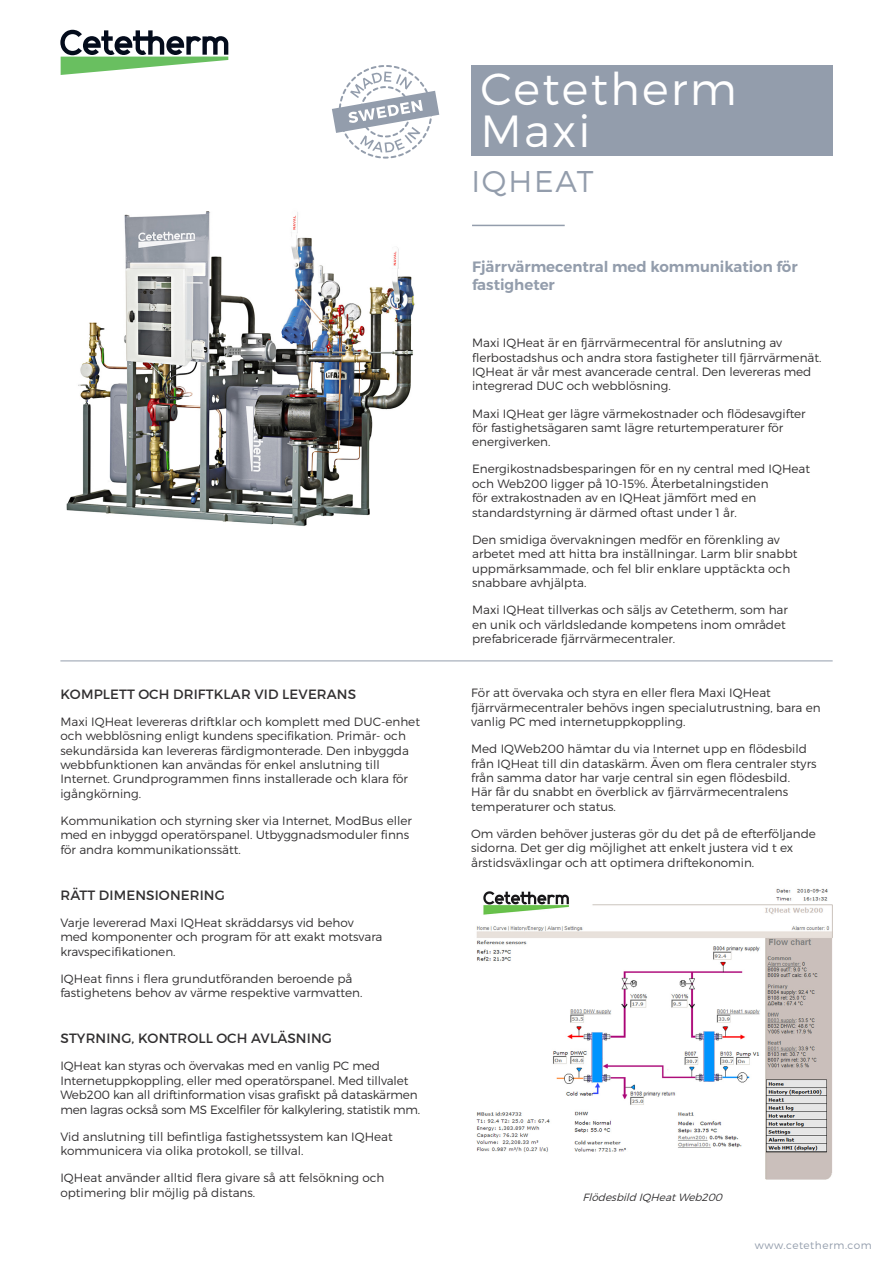
<style>
.page{position:relative;width:893px;height:1263px;background:#fff}
.page>*{position:absolute;margin:0;border:0;box-sizing:border-box;transform-origin:0 0}
.Product_name{font:300 45px "Montserrat";letter-spacing:.05em;color:#fff}
.Product_subtitle{font:300 30px "Montserrat";letter-spacing:.06em;color:#939dac}
.Leaflet_-_Product_in{font:600 15px/18px "Montserrat";color:#939dac}
.Leaflet_-_descriptio{font:13.5px "Montserrat";letter-spacing:.01em;color:#312f30}
.Leaflet_-_Product_de{font:300 12px/14.4px "Montserrat";color:#312f30}
.Mentions{font:italic 300 10.5px "Montserrat";color:#312f30}
.t1{font:300 10.5px "Montserrat";letter-spacing:.05em;color:#939dac}
</style>
<div class="page">
<svg style="left:60px;top:30px;width:168px;height:45px"></svg>
<div style="left:471px;top:65px;width:362px;height:90px;background:#939dac"></div>
<hr style="left:60px;top:660px;width:773px;height:1px;background:#939dac">
<img style="left:66px;top:211px;width:349px;height:315px">
<svg style="left:332px;top:65px;width:107px;height:94px"></svg>
<hr style="left:472px;top:225px;width:93px;height:1px;background:#939dac">
<img style="left:476px;top:888px;width:357px;height:292px">
<p class="Leaflet_-_descriptio" style="left:60px;top:685px;width:297px">KOMPLETT OCH DRIFTKLAR VID LEVERANS</p>
<p class="Leaflet_-_Product_de" style="left:60px;top:714px;width:361px">Maxi IQHeat levereras driftklar och komplett med DUC-enhet och webblösning enligt kundens specifikation. Primär- och sekundärsida kan levereras färdigmonterade. Den inbyggda webbfunktionen kan användas för enkel anslutning till Internet. Grundprogrammen finns installerade och klara för igångkörning.</p>
<p class="Leaflet_-_Product_de" style="left:60px;top:813px;width:353px">Kommunikation och styrning sker via Internet, ModBus eller med en inbyggd operatörspanel. Utbyggnadsmoduler finns för andra kommunikationssätt.</p>
<p class="Leaflet_-_descriptio" style="left:60px;top:887px;width:166px">RÄTT DIMENSIONERING</p>
<p class="Leaflet_-_Product_de" style="left:60px;top:915px;width:324px">Varje levererad Maxi IQHeat skräddarsys vid behov med komponenter och program för att exakt motsvara kravspecifikationen.</p>
<p class="Leaflet_-_Product_de" style="left:60px;top:971px;width:303px">IQHeat finns i flera grundutföranden beroende på fastighetens behov av värme respektive varmvatten.</p>
<p class="Leaflet_-_descriptio" style="left:60px;top:1030px;width:273px">STYRNING, KONTROLL OCH AVLÄSNING</p>
<p class="Leaflet_-_Product_de" style="left:60px;top:1059px;width:361px">IQHeat kan styras och övervakas med en vanlig PC med Internetuppkoppling, eller med operatörspanel. Med tillvalet Web200 kan all driftinformation visas grafiskt på dataskärmen men lagras också som MS Excelfiler för kalkylering, statistik mm.</p>
<p class="Leaflet_-_Product_de" style="left:60px;top:1129px;width:334px">Vid anslutning till befintliga fastighetssystem kan IQHeat kommunicera via olika protokoll, se tillval.</p>
<p class="Leaflet_-_Product_de" style="left:60px;top:1171px;width:326px">IQHeat använder alltid flera givare så att felsökning och optimering blir möjlig på distans.</p>
<p class="Product_name" style="left:481px;top:62px;width:258px">Cetetherm</p>
<p class="Product_name" style="left:481px;top:104px;width:111px">Maxi</p>
<p class="Product_subtitle" style="left:471px;top:163px;width:124px">IQHEAT</p>
<p class="Leaflet_-_Product_in" style="left:472px;top:258px;width:327px">Fjärrvärmecentral med kommunikation för fastigheter</p>
<p class="Leaflet_-_Product_de" style="left:472px;top:335px;width:351px">Maxi IQHeat är en fjärrvärmecentral för anslutning av flerbostadshus och andra stora fastigheter till fjärrvärmenät.<br>IQHeat är vår mest avancerade central. Den levereras med integrerad DUC och webblösning.</p>
<p class="Leaflet_-_Product_de" style="left:472px;top:406px;width:335px">Maxi IQHeat ger lägre värmekostnader och flödesavgifter för fastighetsägaren samt lägre returtemperaturer för energiverken.</p>
<p class="Leaflet_-_Product_de" style="left:472px;top:462px;width:340px">Energikostnadsbesparingen för en ny central med IQHeat och Web200 ligger på 10-15%. Återbetalningstiden<br>för extrakostnaden av en IQHeat jämfört med en standardstyrning är därmed oftast under 1 år.</p>
<p class="Leaflet_-_Product_de" style="left:472px;top:532px;width:327px">Den smidiga övervakningen medför en förenkling av arbetet med att hitta bra inställningar. Larm blir snabbt uppmärksammade, och fel blir enklare upptäckta och snabbare avhjälpta.</p>
<p class="Leaflet_-_Product_de" style="left:472px;top:602px;width:317px">Maxi IQHeat tillverkas och säljs av Cetetherm, som har en unik och världsledande kompetens inom området prefabricerade fjärrvärmecentraler.</p>
<p class="Leaflet_-_Product_de" style="left:471px;top:685px;width:351px">För att övervaka och styra en eller flera Maxi IQHeat fjärrvärmecentraler behövs ingen specialutrustning, bara en vanlig PC med internetuppkoppling.</p>
<p class="Leaflet_-_Product_de" style="left:471px;top:741px;width:347px">Med IQWeb200 hämtar du via Internet upp en flödesbild från IQHeat till din dataskärm. Även om flera centraler styrs från samma dator har varje central sin egen flödesbild.<br>Här får du snabbt en överblick av fjärrvärmecentralens temperaturer och status.</p>
<p class="Leaflet_-_Product_de" style="left:471px;top:826px;width:346px">Om värden behöver justeras gör du det på de efterföljande sidorna. Det ger dig möjlighet att enkelt justera vid t ex årstidsväxlingar och att optimera driftekonomin.</p>
<p class="Mentions" style="left:583px;top:1191px;width:144px">Flödesbild IQHeatWeb200</p>
<p class="t1" style="left:755px;top:1239px;width:118px">www.cetetherm.com</p>
</div>
